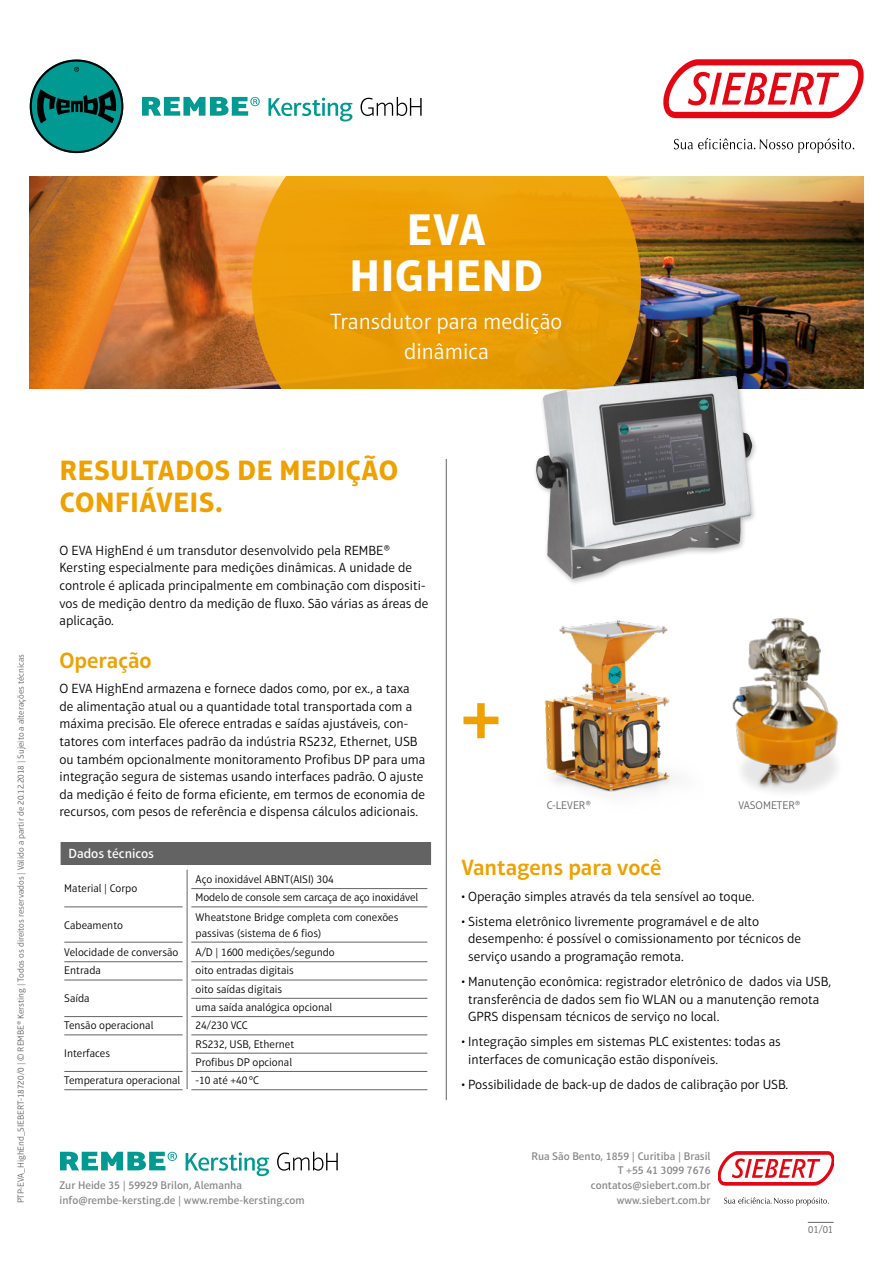
<style>
.page{position:relative;width:893px;height:1263px;background:#fff}
.page>*{position:absolute;margin:0;border:0;box-sizing:border-box;transform-origin:0 0}
.t1{font:700 74.1px "Aptifer Sans LT Pro";color:#eea100}
.t2{font:700 45px/46.2px "Aptifer Sans LT Pro";letter-spacing:.025em;color:#fff;text-align:center}
.t3{font:700 28.5px/31.3px "Aptifer Sans LT Pro";letter-spacing:.025em;color:#eea100}
.t4{font:300 22.5px/30.2px "Aptifer Sans LT Pro";color:#fff;text-align:center}
.t5{font:600 22.5px "Aptifer Sans LT Pro";color:#eea100}
.t6{font:300 13.5px/17.5px "Aptifer Sans LT Pro";color:#000}
.t7{font:500 13.5px "Aptifer Sans LT Pro";color:#fff}
.t8{font:300 11.25px/18.3px "Aptifer Sans LT Pro";color:#000}
.t9{font:500 11.25px/14.7px "Aptifer Sans LT Pro";color:#878787;text-align:right}
.t10{font:300 11.25px "Aptifer Sans LT Pro";color:#646363}
.t11{font:300 10.5px "Aptifer Sans LT Pro";color:#646363}
.t12{font:300 9px "Aptifer Sans LT Pro";color:#646363}
</style>
<div class="page">
<svg style="left:361px;top:97px;width:61px;height:19px"></svg>
<svg style="left:142px;top:97px;width:118px;height:19px"></svg>
<svg style="left:30px;top:60px;width:93px;height:93px"></svg>
<svg style="left:268px;top:98px;width:84px;height:24px"></svg>
<img style="left:544px;top:620px;width:130px;height:176px">
<img style="left:732px;top:617px;width:106px;height:176px">
<img style="left:30px;top:177px;width:833px;height:212px">
<svg style="left:252px;top:176px;width:389px;height:213px;background:#e89c08"></svg>
<div style="left:532px;top:373px;width:226px;height:213px;background:#000;opacity:.25"></div>
<img style="left:590px;top:376px;width:144px;height:12px">
<svg style="left:808px;top:1222px;width:25px;height:1px"></svg>
<div style="left:60px;top:842px;width:372px;height:25px;background:#646363"></div>
<svg style="left:431px;top:842px;width:1px;height:23px"></svg>
<hr style="left:187px;top:906px;width:1px;height:37px;background:#646363">
<svg style="left:60px;top:842px;width:1px;height:23px"></svg>
<div style="left:60px;top:865px;width:127px;height:5px;background:#fff"></div>
<div style="left:187px;top:865px;width:245px;height:5px;background:#fff"></div>
<svg style="left:187px;top:870px;width:1px;height:36px"></svg>
<svg style="left:187px;top:943px;width:1px;height:146px"></svg>
<hr style="left:64px;top:907px;width:119px;height:1px;background:#646363">
<hr style="left:191px;top:888px;width:236px;height:1px;background:#646363">
<hr style="left:191px;top:907px;width:236px;height:1px;background:#646363">
<hr style="left:64px;top:942px;width:119px;height:1px;background:#646363">
<hr style="left:191px;top:942px;width:236px;height:1px;background:#646363">
<hr style="left:64px;top:961px;width:119px;height:1px;background:#646363">
<hr style="left:191px;top:961px;width:236px;height:1px;background:#646363">
<hr style="left:64px;top:980px;width:119px;height:1px;background:#646363">
<hr style="left:191px;top:980px;width:236px;height:1px;background:#646363">
<hr style="left:64px;top:1016px;width:119px;height:1px;background:#646363">
<hr style="left:191px;top:998px;width:236px;height:1px;background:#646363">
<hr style="left:191px;top:1016px;width:236px;height:1px;background:#646363">
<hr style="left:64px;top:1034px;width:119px;height:1px;background:#646363">
<hr style="left:191px;top:1034px;width:236px;height:1px;background:#646363">
<hr style="left:64px;top:1071px;width:119px;height:1px;background:#646363">
<hr style="left:191px;top:1053px;width:236px;height:1px;background:#646363">
<hr style="left:191px;top:1071px;width:236px;height:1px;background:#646363">
<hr style="left:64px;top:1089px;width:119px;height:1px;background:#646363">
<hr style="left:191px;top:1089px;width:236px;height:1px;background:#646363">
<hr style="left:446px;top:459px;width:1px;height:641px;background:#646363">
<svg style="left:277px;top:1152px;width:61px;height:19px"></svg>
<svg style="left:60px;top:1152px;width:117px;height:18px"></svg>
<svg style="left:186px;top:1152px;width:83px;height:24px"></svg>
<svg style="left:724px;top:1197px;width:105px;height:9px"></svg>
<img style="left:718px;top:1152px;width:116px;height:34px">
<svg style="left:674px;top:138px;width:180px;height:15px"></svg>
<img style="left:663px;top:60px;width:200px;height:59px">
<h2 class="t2" style="left:350px;top:206px;width:195px">EVA<br>HIGHEND</h2>
<h3 class="t4" style="left:331px;top:306px;width:233px">Transdutor para medição dinâmica</h3>
<p class="t12" style="left:16px;top:1203px;width:551px;rotate:-90deg">PTP-EVA_HighEnd_SIEBERT-18720/0 | © REMBE® Kersting | Todos os direitos reservados | Válido a partir de 20.12.2018 | Sujeito a alterações técnicas</p>
<h3 class="t3" style="left:60px;top:455px;width:340px">RESULTADOS DE MEDIÇÃO<br>CONFIÁVEIS.</h3>
<p class="t6" style="left:60px;top:542px;width:371px">O EVA HighEnd é um transdutor desenvolvido pela REMBE® Kersting especialmente para medições dinâmicas. A unidade de controle é aplicada principalmente em combinação com dispositi&shy;vos de medição dentro da medição de fluxo. São várias as áreas de aplicação.</p>
<h3 class="t5" style="left:60px;top:647px;width:94px">Operação</h3>
<p class="t6" style="left:60px;top:680px;width:367px">O EVA HighEnd armazena e fornece dados como, por ex., a taxa de alimentação atual ou a quantidade total transportada com a máxima precisão. Ele oferece entradas e saídas ajustáveis, con&shy;tatores com interfaces padrão da indústria RS232, Ethernet, USB ou também opcionalmente monitoramento Profibus DP para uma integração segura de sistemas usando interfaces padrão. O ajuste da medição é feito de forma eficiente, em termos de economia de recursos, com pesos de referência e dispensa cálculos adicionais.</p>
<p class="t7" style="left:69px;top:846px;width:87px">Dados técnicos</p>
<p class="t8" style="left:64px;top:879px;width:74px">Material | Corpo</p>
<p class="t8" style="left:196px;top:870px;width:224px">Aço inoxidável ABNT(AISI) 304<br>Modelo de console sem carcaça de aço inoxidável</p>
<p class="t8" style="left:64px;top:916px;width:60px">Cabeamento</p>
<p class="t8" style="left:196px;top:909px;width:204px;line-height:15.6px">Wheatstone Bridge completa com conexões passivas (sistema de 6 fios)</p>
<p class="t8" style="left:64px;top:943px;width:116px">Velocidade de conversão</p>
<p class="t8" style="left:196px;top:943px;width:141px">A/D | 1600 medições/segundo</p>
<p class="t8" style="left:64px;top:961px;width:38px">Entrada</p>
<p class="t8" style="left:196px;top:961px;width:100px">oito entradas digitais</p>
<p class="t8" style="left:64px;top:989px;width:27px">Saída</p>
<p class="t8" style="left:196px;top:980px;width:138px">oito saídas digitais<br>uma saída analógica opcional</p>
<p class="t8" style="left:64px;top:1016px;width:91px">Tensão operacional</p>
<p class="t8" style="left:196px;top:1016px;width:54px">24/230 VCC</p>
<p class="t8" style="left:64px;top:1044px;width:47px">Interfaces</p>
<p class="t8" style="left:196px;top:1035px;width:100px">RS232, USB, Ethernet<br>Profibus DP opcional</p>
<p class="t8" style="left:64px;top:1071px;width:118px">Temperatura operacional</p>
<p class="t8" style="left:196px;top:1071px;width:65px">-10 até +40°C</p>
<p class="t9" style="left:60px;top:1178px;width:247px;text-align:left">Zur Heide 35 | 59929 Brilon, Alemanha info@rembe-kersting.de | www.rembe-kersting.com</p>
<h1 class="t1" style="left:460px;top:671px;width:43px">+</h1>
<p class="t10" style="left:547px;top:799px;width:46px">C-LEVER®</p>
<p class="t10" style="left:738px;top:799px;width:63px">VASOMETER®</p>
<h3 class="t5" style="left:461px;top:854px;width:202px">Vantagens para você</h3>
<p class="t6" style="left:461px;top:887px;width:295px">• Operação simples através da tela sensível ao toque.</p>
<p class="t6" style="left:468px;top:912px;width:334px;text-indent:-7px">• Sistema eletrônico livremente programável e de alto desempenho: é possível o comissionamento por técnicos de serviço usando a programação remota.</p>
<p class="t6" style="left:468px;top:973px;width:364px;text-indent:-7px">• Manutenção econômica: registrador eletrônico de dados via USB, transferência de dados sem fio WLAN ou a manutenção remota<br>GPRS dispensam técnicos de serviço no local.</p>
<p class="t6" style="left:468px;top:1033px;width:314px;text-indent:-7px">• Integração simples em sistemas PLC existentes: todas as interfaces de comunicação estão disponíveis.</p>
<p class="t6" style="left:461px;top:1076px;width:328px">• Possibilidade de back-up de dados de calibração por USB.</p>
<p class="t9" style="left:531px;top:1148px;width:181px">Rua São Bento, 1859 | Curitiba | Brasil<br>T +55 41 3099 7676 contatos@siebert.com.br www.siebert.com.br</p>
<p class="t11" style="left:808px;top:1224px;width:27px">01/01</p>
</div>
